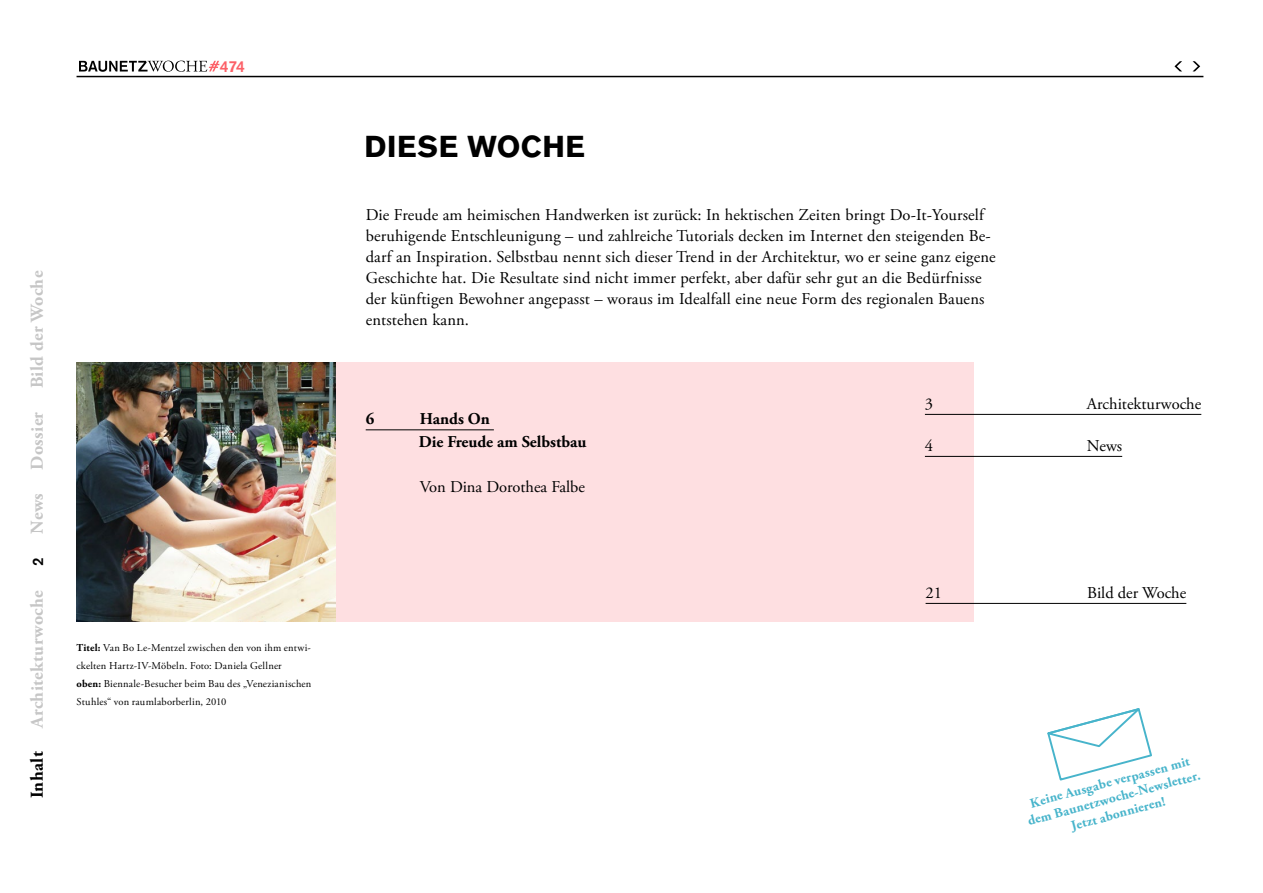
<style>
.page{position:relative;width:1263px;height:893px;background:#fff}
.page>*{position:absolute;margin:0;border:0;box-sizing:border-box;transform-origin:0 0}
.t1{font:700 30px "Akzidenz Grotesk BQ";letter-spacing:.02em;color:#000}
.t2{font:700 18px "Adobe Garamond Pro";letter-spacing:.02em;color:#c6c6c6}
.t3{font:700 18px "Adobe Garamond Pro";letter-spacing:.02em;color:#000}
.t4{font:16.5px/21px "Adobe Garamond Pro";letter-spacing:.01em;color:#000}
.t5{font:700 16.5px/22.5px "Adobe Garamond Pro";color:#000}
.t6{font:500 15.75px "Akzidenz Grotesk BQ";color:#fc6168}
.t7{font:500 15px "Akzidenz Grotesk BQ";color:#000}
.t8{font:700 13.5px/16.2px "Adobe Garamond Pro";color:#47b4cb;text-align:center}
.t9{font:10.5px/18px "Adobe Garamond Pro";letter-spacing:.02em;color:#000}
.s1{font-weight:700}
</style>
<div class="page">
<hr style="left:77px;top:76px;width:1126px;height:1px;background:#000">
<svg style="left:1192px;top:61px;width:8px;height:10px"></svg>
<svg style="left:1174px;top:61px;width:8px;height:10px"></svg>
<div style="left:332px;top:362px;width:642px;height:260px;background:#fedfe1"></div>
<hr style="left:366px;top:429px;width:128px;height:1px;background:#000">
<svg style="left:1047px;top:708px;width:105px;height:73px"></svg>
<hr style="left:925px;top:603px;width:261px;height:1px;background:#000">
<hr style="left:925px;top:414px;width:276px;height:1px;background:#000">
<hr style="left:925px;top:456px;width:197px;height:1px;background:#000">
<img style="left:77px;top:362px;width:259px;height:260px">
<svg style="left:79px;top:61px;width:140px;height:11px"></svg>
<p class="t6" style="left:220px;top:56px;width:27px">474</p>
<p class="t2" style="left:27px;top:388px;width:119px;rotate:-90deg">Bild der Woche</p>
<p class="t2" style="left:27px;top:470px;width:59px;rotate:-90deg">Dossier</p>
<p class="t2" style="left:27px;top:534px;width:42px;rotate:-90deg">News</p>
<p class="t7" style="left:29px;top:566px;width:10px;rotate:-90deg">2</p>
<p class="t2" style="left:27px;top:728px;width:139px;rotate:-90deg">Architekturwoche</p>
<p class="t3" style="left:27px;top:798px;width:49px;rotate:-90deg">Inhalt</p>
<p class="t9" style="left:77px;top:639px;width:236px"><span class="s1">Titel:</span> Van Bo Le-Mentzel zwischen den von ihm entwi&shy;ckelten Hartz-IV-Möbeln. Foto: Daniela Gellner<br><span class="s1">oben:</span> Biennale-Besucher beim Bau des „Venezianischen Stuhles“ von raumlaborberlin, 2010</p>
<h1 class="t1" style="left:365px;top:129px;width:222px">DIESE WOCHE</h1>
<p class="t4" style="left:366px;top:205px;width:632px">Die Freude am heimischen Handwerken ist zurück: In hektischen Zeiten bringt Do-It-Yourself beruhigende Entschleunigung – und zahlreiche Tutorials decken im Internet den steigenden Be&shy;darf an Inspiration. Selbstbau nennt sich dieser Trend in der Architektur, wo er seine ganz eigene Geschichte hat. Die Resultate sind nicht immer perfekt, aber dafür sehr gut an die Bedürfnisse der künftigen Bewohner angepasst – woraus im Idealfall eine neue Form des regionalen Bauens entstehen kann.</p>
<p class="t5" style="left:366px;top:408px;width:10px">6</p>
<p class="t5" style="left:419px;top:408px;width:169px">Hands On<br>Die Freude am Selbstbau</p>
<p class="t4" style="left:420px;top:477px;width:167px">Von Dina Dorothea Falbe</p>
<p class="t4" style="left:925px;top:394px;width:10px">3</p>
<p class="t4" style="left:1087px;top:394px;width:116px">Architekturwoche</p>
<p class="t4" style="left:925px;top:436px;width:10px">4</p>
<p class="t4" style="left:1087px;top:436px;width:37px">News</p>
<p class="t4" style="left:925px;top:583px;width:18px">21</p>
<p class="t4" style="left:1087px;top:583px;width:101px">Bild der Woche</p>
<p class="t8" style="left:1022px;top:798px;width:180px;rotate:-15deg">Keine Ausgabe verpassen mit dem Baunetzwoche-Newsletter.<br>Jetzt abonnieren!</p>
</div>
